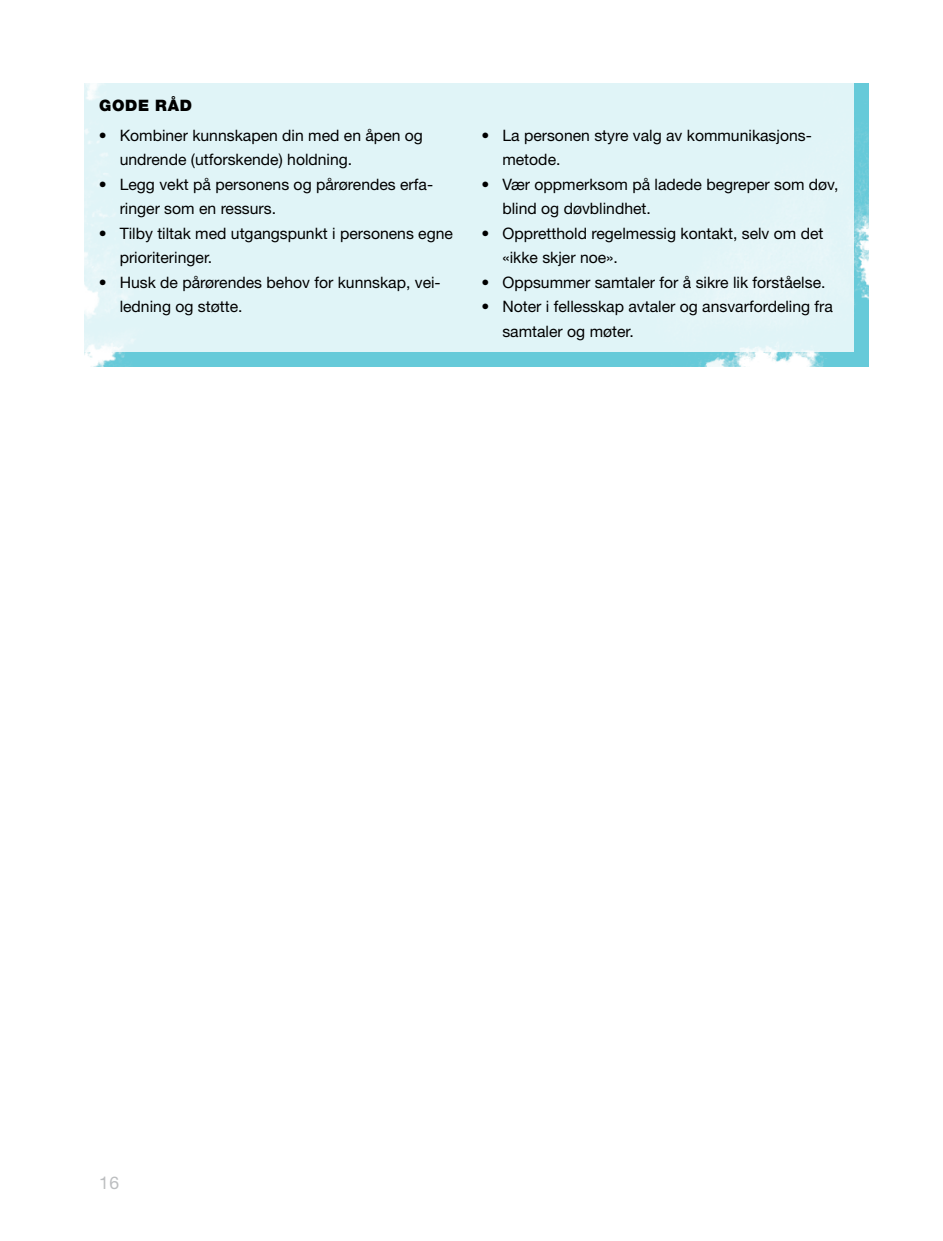
<style>
.page{position:relative;width:943px;height:1241px;background:#fff}
.page>*{position:absolute;margin:0;border:0;box-sizing:border-box;transform-origin:0 0}
.t1{font:17.5px "Helvetica Neue LT Std";color:#bcbec0}
.t2{font:15.75px/24.5px "Helvetica Neue LT Std";color:#000}
.t3{font:900 15.75px "Helvetica Neue LT Std";color:#000}
</style>
<div class="page">
<img style="left:84px;top:84px;width:784px;height:282px">
<div style="left:84px;top:83px;width:769px;height:269px;background:#e0f4f7"></div>
<p class="t3" style="left:99px;top:96px;width:93px">GODE RÅD</p>
<p class="t2" style="left:120px;top:122px;width:305px;text-indent:-21px">• Kombiner kunnskapen din med en åpen og undrende (utforskende) holdning.</p>
<p class="t2" style="left:120px;top:171px;width:315px;text-indent:-21px">• Legg vekt på personens og pårørendes erfa&shy;ringer som en ressurs.</p>
<p class="t2" style="left:120px;top:220px;width:335px;text-indent:-21px">• Tilby tiltak med utgangspunkt i personens egne prioriteringer.</p>
<p class="t2" style="left:120px;top:269px;width:322px;text-indent:-21px">• Husk de pårørendes behov for kunnskap, vei&shy;ledning og støtte.</p>
<p class="t2" style="left:502px;top:122px;width:311px;text-indent:-21px">• La personen styre valg av kommunikasjons&shy;metode.</p>
<p class="t2" style="left:502px;top:172px;width:337px;text-indent:-21px">• Vær oppmerksom på ladede begreper som døv, blind og døvblindhet.</p>
<p class="t2" style="left:502px;top:221px;width:322px;text-indent:-21px">• Oppretthold regelmessig kontakt, selv om det «ikke skjer noe».</p>
<p class="t2" style="left:481px;top:270px;width:345px">• Oppsummer samtaler for å sikre lik forståelse.</p>
<p class="t2" style="left:502px;top:294px;width:332px;text-indent:-21px">• Noter i fellesskap avtaler og ansvarfordeling fra samtaler og møter.</p>
<p class="t1" style="left:99px;top:1172px;width:21px">16</p>
</div>
